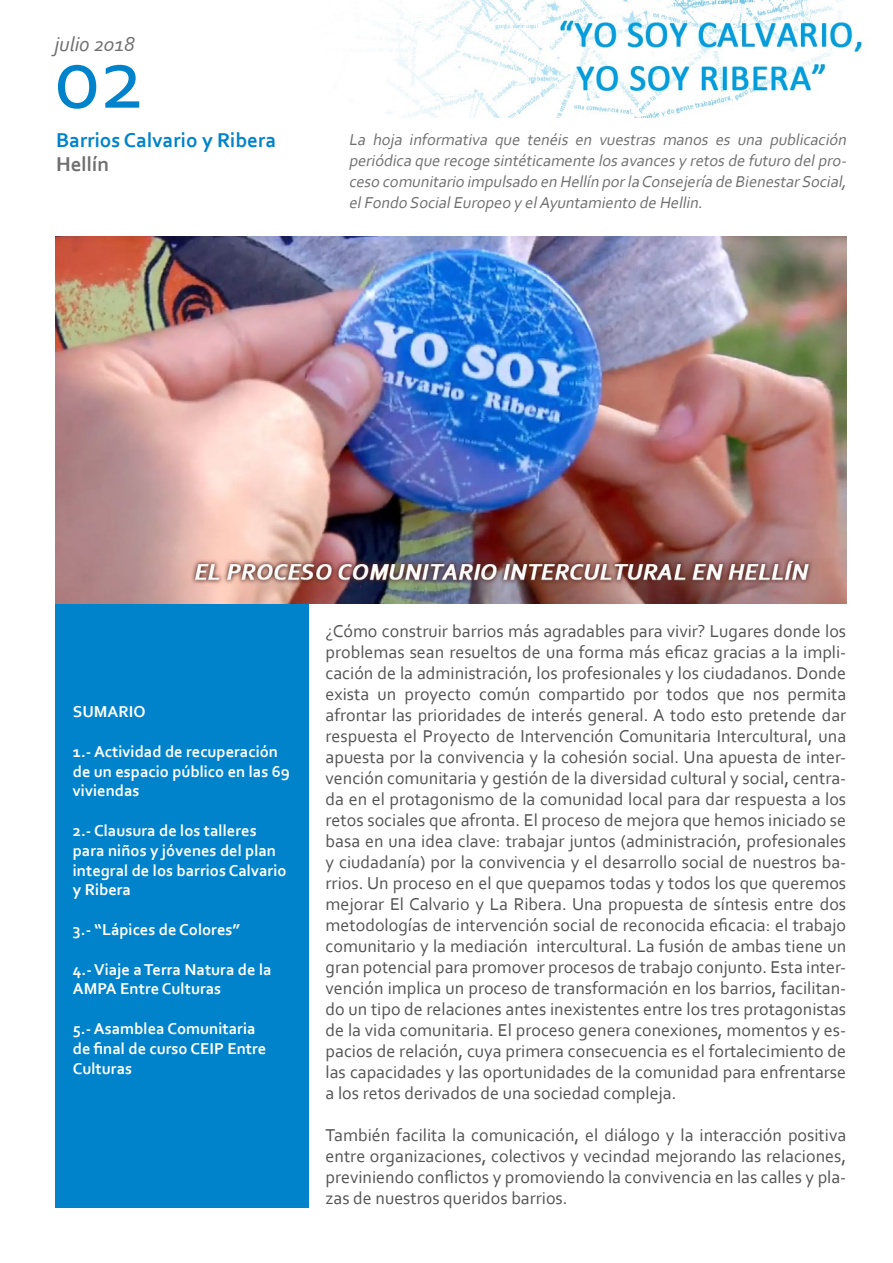
<style>
.page{position:relative;width:893px;height:1263px;background:#fff}
.page>*{position:absolute;margin:0;border:0;box-sizing:border-box;transform-origin:0 0}
.t1{font:90px "Corbel";color:#0083ca}
.t2{font:700 21px "Corbel";color:#0083ca}
.t3{font:italic 21px "Corbel";color:#706f6f}
.t4{font:700 21px "Corbel";color:#706f6f}
.t5{font:18px/21px "Corbel";color:#535353;text-align:justify}
.t6{font:700 16.5px/19.8px "Corbel";color:#fff}
.t7{font:italic 16.5px/21px "Corbel";color:#706f6f;text-align:justify}
</style>
<div class="page">
<div style="left:55px;top:238px;width:254px;height:969px;background:#0083ca"></div>
<img style="left:387px;top:0;width:476px;height:118px">
<img style="left:55px;top:236px;width:791px;height:368px">
<p class="t3" style="left:55px;top:31px;width:82px">julio 2018</p>
<h1 class="t1" style="left:54px;top:22px;width:92px">02</h1>
<p class="t2" style="left:56px;top:127px;width:222px">Barrios Calvario y Ribera</p>
<p class="t4" style="left:56px;top:151px;width:54px">Hellín</p>
<p class="t7" style="left:349px;top:129px;width:502px">La hoja informativa que tenéis en vuestras manos es una publicación periódica que recoge sintéticamente losavancesy retosde futuro delpro&shy;ceso comunitario impulsado en Hellín porla Consejería de BienestarSocial, elFondo SocialEuropeo y elAyuntamiento de Hellin.</p>
<p class="t6" style="left:73px;top:701px;width:74px">SUMARIO</p>
<p class="t6" style="left:73px;top:741px;width:219px">1.- Actividad de recuperación de un espacio público en las 69 viviendas</p>
<p class="t6" style="left:73px;top:820px;width:215px">2.- Clausura de los talleres para niños y jóvenes del plan integral de los barrios Calvario y Ribera</p>
<p class="t6" style="left:73px;top:919px;width:169px">3.- “Lápices de Colores”</p>
<p class="t6" style="left:73px;top:959px;width:200px">4.- Viaje a Terra Natura de la<br>AMPA Entre Culturas</p>
<p class="t6" style="left:73px;top:1018px;width:195px">5.- Asamblea Comunitaria de final de curso CEIP Entre<br>Culturas</p>
<p class="t5" style="left:326px;top:620px;width:522px">¿Cómo construir barrios más agradables para vivir? Lugares donde los problemas sean resueltos de una forma más eficaz gracias a la impli&shy;cación de la administración, los profesionales y los ciudadanos. Donde exista un proyecto común compartido por todos que nos permita afrontar las prioridades de interés general. A todo esto pretende dar respuesta el Proyecto de Intervención Comunitaria Intercultural, una apuesta por la convivencia y la cohesión social. Una apuesta de inter&shy;vención comunitaria y gestión de la diversidad cultural y social, centra&shy;da en el protagonismo de la comunidad local para dar respuesta a los retos sociales que afronta. El proceso de mejora que hemos iniciado se basa en una idea clave: trabajar juntos (administración, profesionales y ciudadanía) por la convivencia y el desarrollo social de nuestros ba&shy;rrios. Un proceso en el que quepamos todas y todos los que queremos mejorar El Calvario y La Ribera. Una propuesta de síntesis entre dos metodologías de intervención social de reconocida eficacia: el trabajo comunitario y la mediación intercultural. La fusión de ambas tiene un gran potencial para promover procesos de trabajo conjunto. Esta inter&shy;vención implica un proceso de transformación en los barrios, facilitan&shy;do un tipo de relaciones antes inexistentes entre los tres protagonistas de la vida comunitaria. El proceso genera conexiones, momentos y es&shy;pacios de relación, cuya primera consecuencia es el fortalecimiento de las capacidades y las oportunidades de la comunidad para enfrentarse a los retos derivados de una sociedad compleja.</p>
<p class="t5" style="left:326px;top:1124px;width:522px">También facilita la comunicación, el diálogo y la interacción positiva entre organizaciones, colectivos y vecindad mejorando las relaciones, previniendo conflictos y promoviendo la convivencia en las calles y pla&shy;zas de nuestros queridos barrios.</p>
</div>
